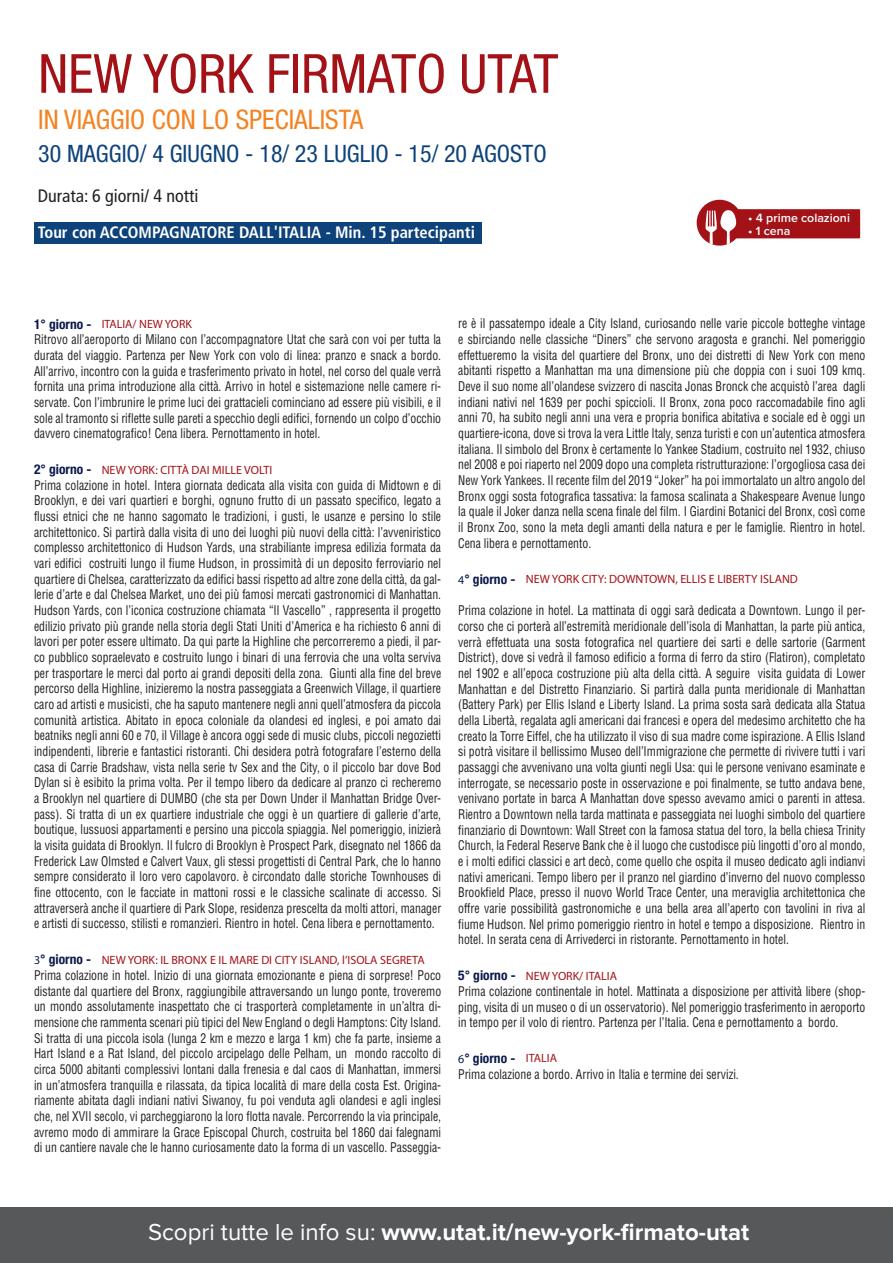
<style>
.page{position:relative;width:893px;height:1263px;background:#fff}
.page>*{position:absolute;margin:0;border:0;box-sizing:border-box;transform-origin:0 0}
.Tour_Titolo{font:condensed 54px "Helvetica Neue LT Std";color:#a21217}
.Tour_Sottotitolo{font:condensed 27px "Helvetica Neue LT Std";color:#f58220}
.t1{font:700 24px "Proxima Nova";color:#fff}
.Tour_Sottotitolo-2{font:condensed 24px "Helvetica Neue LT Std";color:#0d427a}
.Normale{font:condensed 18px "Frutiger LT Std";color:#231f20}
.Normale-2{font:700 condensed 16.5px "Frutiger LT Std";color:#fff}
.GT_NumeroGiorno{font:700 condensed 13.5px "Helvetica Neue LT Std";color:#0c194b}
.t2{font:condensed 13.05px/15.6px "Helvetica LT Std";color:#231f20;text-align:justify;scale:.9 1}
.t3{font:600 12.3px "Proxima Nova";color:#fff}
.GT_NumeroGiorno-2{font:12px "Myriad Pro";color:#a21217}
.s1{font-family:"Myriad Pro";font-weight:400;font-stretch:normal;font-size:12px}
.s2{font-weight:400}
</style>
<div class="page">
<div style="left:0;top:1207px;width:893px;height:56px;background:#57585a"></div>
<div style="left:34px;top:223px;width:448px;height:21px;background:#0d427a"></div>
<div style="left:720px;top:209px;width:140px;height:29px;background:#a21217"></div>
<div style="left:697px;top:200px;width:45px;height:46px;background:#a21217;border-radius:50%"></div>
<svg style="left:705px;top:210px;width:32px;height:35px"></svg>
<p class="Tour_Titolo" style="left:38px;top:42px;width:522px">NEW YORK FIRMATO UTAT</p>
<p class="Tour_Sottotitolo" style="left:38px;top:104px;width:326px">IN VIAGGIO CON LO SPECIALISTA</p>
<p class="Tour_Sottotitolo-2" style="left:38px;top:140px;width:510px">30 MAGGIO/ 4 GIUGNO - 18/ 23 LUGLIO - 15/ 20 AGOSTO</p>
<p class="Normale" style="left:38px;top:185px;width:162px">Durata: 6 giorni/ 4 notti</p>
<p class="Normale-2" style="left:38px;top:223px;width:438px">Tour con ACCOMPAGNATORE DALL'ITALIA - Min. 15 partecipanti</p>
<p class="t3" style="left:748px;top:212px;width:103px">• 4 prime colazioni</p>
<p class="t3" style="left:748px;top:226px;width:44px">• 1 cena</p>
<p class="GT_NumeroGiorno" style="left:34px;top:316px;width:59px">1° giorno -</p>
<p class="GT_NumeroGiorno-2" style="left:102px;top:316px;width:92px">ITALIA/ NEW YORK</p>
<p class="t2" style="left:34px;top:332px;width:454px">Ritrovo all’aeroporto di Milano con l’accompagnatore Utat che sarà con voi per tutta la durata del viaggio. Partenza per New York con volo di linea: pranzo e snack a bordo.<br>All’arrivo, incontro con la guida e trasferimento privato in hotel, nel corso del quale verrà fornita una prima introduzione alla città. Arrivo in hotel e sistemazione nelle camere ri&shy;servate. Con l’imbrunire le prime luci dei grattacieli cominciano ad essere più visibili, e il sole al tramonto si riflette sulle pareti a specchio degli edifici, fornendo un colpo d’occhio davvero cinematografico! Cena libera. Pernottamento in hotel.</p>
<p class="GT_NumeroGiorno" style="left:34px;top:461px;width:59px">2° giorno -</p>
<p class="GT_NumeroGiorno-2" style="left:102px;top:462px;width:172px">NEW YORK: CITTÀ DAI MILLE VOLTI</p>
<p class="t2" style="left:34px;top:477px;width:454px">Prima colazione in hotel. Intera giornata dedicata alla visita con guida di Midtown e di Brooklyn, e dei vari quartieri e borghi, ognuno frutto di un passato specifico, legato a flussi etnici che ne hanno sagomato le tradizioni, i gusti, le usanze e persino lo stile architettonico. Si partirà dalla visita di uno dei luoghi più nuovi della città: l’avveniristico complesso architettonico di Hudson Yards, una strabiliante impresa edilizia formata da vari edifici costruiti lungo il fiume Hudson, in prossimità di un deposito ferroviario nel quartiere di Chelsea, caratterizzato da edifici bassi rispetto ad altre zone della città, da gal&shy;lerie d’arte e dal Chelsea Market, uno dei più famosi mercati gastronomici di Manhattan.<br>Hudson Yards, con l’iconica costruzione chiamata “Il Vascello” , rappresenta il progetto edilizio privato più grande nella storia degli Stati Uniti d’America e ha richiesto 6 anni di lavori per poter essere ultimato. Da qui parte la Highline che percorreremo a piedi, il par&shy;co pubblico sopraelevato e costruito lungo i binari di una ferrovia che una volta serviva per trasportare le merci dal porto ai grandi depositi della zona. Giunti alla fine del breve percorso della Highline, inizieremo la nostra passeggiata a Greenwich Village, il quartiere caro ad artisti e musicisti, che ha saputo mantenere negli anni quell’atmosfera da piccola comunità artistica. Abitato in epoca coloniale da olandesi ed inglesi, e poi amato dai beatniks negli anni 60 e 70, il Village è ancora oggi sede di music clubs, piccoli negozietti indipendenti, librerie e fantastici ristoranti. Chi desidera potrà fotografare l’esterno della casa di Carrie Bradshaw, vista nella serie tv Sex and the City, o il piccolo bar dove Bod Dylan si è esibito la prima volta. Per il tempo libero da dedicare al pranzo ci recheremo a Brooklyn nel quartiere di DUMBO (che sta per Down Under il Manhattan Bridge Over&shy;pass). Si tratta di un ex quartiere industriale che oggi è un quartiere di gallerie d’arte, boutique, lussuosi appartamenti e persino una piccola spiaggia. Nel pomeriggio, inizierà la visita guidata di Brooklyn. Il fulcro di Brooklyn è Prospect Park, disegnato nel 1866 da Frederick Law Olmsted e Calvert Vaux, gli stessi progettisti di Central Park, che lo hanno sempre considerato il loro vero capolavoro. è circondato dalle storiche Townhouses di fine ottocento, con le facciate in mattoni rossi e le classiche scalinate di accesso. Si attraverserà anche il quartiere di Park Slope, residenza prescelta da molti attori, manager e artisti di successo, stilisti e romanzieri. Rientro in hotel. Cena libera e pernottamento.</p>
<p class="GT_NumeroGiorno" style="left:34px;top:951px;width:59px"><span class="s1">3</span>° giorno -</p>
<p class="GT_NumeroGiorno-2" style="left:102px;top:952px;width:324px">NEW YORK: IL BRONX E IL MARE DI CITY ISLAND, l’ISOLA SEGRETA</p>
<p class="t2" style="left:34px;top:967px;width:454px">Prima colazione in hotel. Inizio di una giornata emozionante e piena di sorprese! Poco distante dal quartiere del Bronx, raggiungibile attraversando un lungo ponte, troveremo un mondo assolutamente inaspettato che ci trasporterà completamente in un’altra di&shy;mensione che rammenta scenari più tipici del New England o degli Hamptons: City Island.<br>Si tratta di una piccola isola (lunga 2 km e mezzo e larga 1 km) che fa parte, insieme a Hart Island e a Rat Island, del piccolo arcipelago delle Pelham, un mondo raccolto di circa 5000 abitanti complessivi lontani dalla frenesia e dal caos di Manhattan, immersi in un’atmosfera tranquilla e rilassata, da tipica località di mare della costa Est. Origina&shy;riamente abitata dagli indiani nativi Siwanoy, fu poi venduta agli olandesi e agli inglesi che, nel XVII secolo, vi parcheggiarono la loro flotta navale. Percorrendo la via principale, avremo modo di ammirare la Grace Episcopal Church, costruita bel 1860 dai falegnami di un cantiere navale che le hanno curiosamente dato la forma di un vascello. Passeggia-</p>
<p class="t2" style="left:458px;top:316px;width:454px">re è il passatempo ideale a City Island, curiosando nelle varie piccole botteghe vintage e sbirciando nelle classiche “Diners” che servono aragosta e granchi. Nel pomeriggio effettueremo la visita del quartiere del Bronx, uno dei distretti di New York con meno abitanti rispetto a Manhattan ma una dimensione più che doppia con i suoi 109 kmq.<br>Deve il suo nome all’olandese svizzero di nascita Jonas Bronck che acquistò l’area dagli indiani nativi nel 1639 per pochi spiccioli. Il Bronx, zona poco raccomadabile fino agli anni 70, ha subito negli anni una vera e propria bonifica abitativa e sociale ed è oggi un quartiere-icona, dove si trova la vera Little Italy, senza turisti e con un’autentica atmosfera italiana. Il simbolo del Bronx è certamente lo Yankee Stadium, costruito nel 1932, chiuso nel 2008 e poi riaperto nel 2009 dopo una completa ristrutturazione: l’orgogliosa casa dei New York Yankees. Il recente film del 2019 “Joker” ha poi immortalato un altro angolo del Bronx oggi sosta fotografica tassativa: la famosa scalinata a Shakespeare Avenue lungo la quale il Joker danza nella scena finale del film. I Giardini Botanici del Bronx, così come il Bronx Zoo, sono la meta degli amanti della natura e per le famiglie. Rientro in hotel.<br>Cena libera e pernottamento.</p>
<p class="GT_NumeroGiorno" style="left:458px;top:570px;width:59px"><span class="s1">4</span>° giorno -</p>
<p class="GT_NumeroGiorno-2" style="left:526px;top:571px;width:273px">NEW YORK CITY: DOWNTOWN, ELLIS E LIBERTY ISLAND</p>
<p class="t2" style="left:458px;top:603px;width:454px">Prima colazione in hotel. La mattinata di oggi sarà dedicata a Downtown. Lungo il per&shy;corso che ci porterà all’estremità meridionale dell’isola di Manhattan, la parte più antica, verrà effettuata una sosta fotografica nel quartiere dei sarti e delle sartorie (Garment District), dove si vedrà il famoso edificio a forma di ferro da stiro (Flatiron), completato nel 1902 e all’epoca costruzione più alta della città. A seguire visita guidata di Lower Manhattan e del Distretto Finanziario. Si partirà dalla punta meridionale di Manhattan (Battery Park) per Ellis Island e Liberty Island. La prima sosta sarà dedicata alla Statua della Libertà, regalata agli americani dai francesi e opera del medesimo architetto che ha creato la Torre Eiffel, che ha utilizzato il viso di sua madre come ispirazione. A Ellis Island si potrà visitare il bellissimo Museo dell’Immigrazione che permette di rivivere tutti i vari passaggi che avvenivano una volta giunti negli Usa: qui le persone venivano esaminate e interrogate, se necessario poste in osservazione e poi finalmente, se tutto andava bene, venivano portate in barca A Manhattan dove spesso avevamo amici o parenti in attesa.<br>Rientro a Downtown nella tarda mattinata e passeggiata nei luoghi simbolo del quartiere finanziario di Downtown: Wall Street con la famosa statua del toro, la bella chiesa Trinity Church, la Federal Reserve Bank che è il luogo che custodisce più lingotti d’oro al mondo, e i molti edifici classici e art decò, come quello che ospita il museo dedicato agli indianvi nativi americani. Tempo libero per il pranzo nel giardino d’inverno del nuovo complesso Brookfield Place, presso il nuovo World Trace Center, una meraviglia architettonica che offre varie possibilità gastronomiche e una bella area all’aperto con tavolini in riva al fiume Hudson. Nel primo pomeriggio rientro in hotel e tempo a disposizione. Rientro in hotel. In serata cena di Arrivederci in ristorante. Pernottamento in hotel.</p>
<p class="GT_NumeroGiorno" style="left:458px;top:967px;width:59px">5° giorno -</p>
<p class="GT_NumeroGiorno-2" style="left:526px;top:968px;width:93px">NEW YORK/ ITALIA</p>
<p class="t2" style="left:458px;top:983px;width:454px">Prima colazione continentale in hotel. Mattinata a disposizione per attività libere (shop&shy;ping, visita di un museo o di un osservatorio). Nel pomeriggio trasferimento in aeroporto in tempo per il volo di rientro. Partenza per l’Italia. Cena e pernottamento a bordo.</p>
<p class="GT_NumeroGiorno" style="left:458px;top:1050px;width:59px"><span class="s1">6</span>° giorno -</p>
<p class="GT_NumeroGiorno-2" style="left:526px;top:1051px;width:33px">ITALIA</p>
<p class="t2" style="left:458px;top:1066px;width:313px">Prima colazione a bordo. Arrivo in Italia e termine dei servizi.</p>
<p class="t1" style="left:148px;top:1221px;width:603px"><span class="s2">Scopri tutte le info su:</span> www.utat.it/new-york-firmato-utat</p>
</div>
